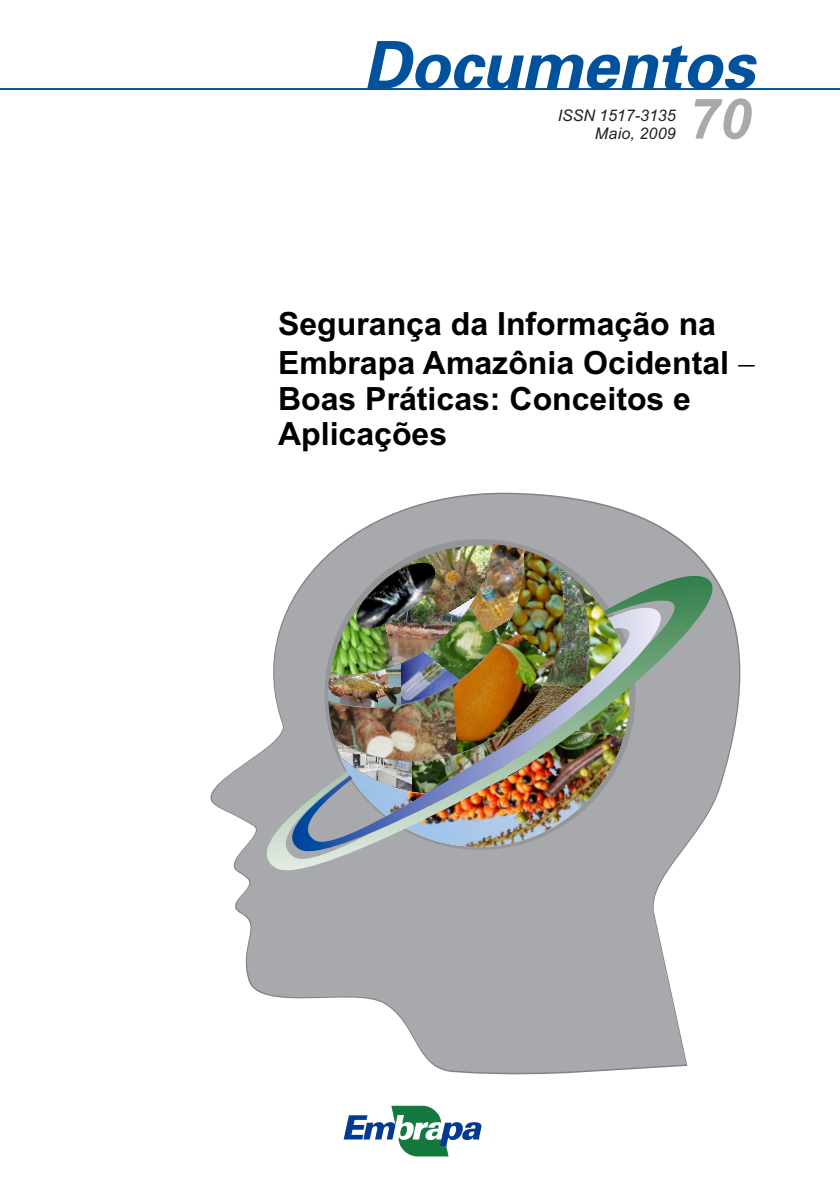
<style>
.page{position:relative;width:840px;height:1191px;background:#fff}
.page>*{position:absolute;margin:0;border:0;box-sizing:border-box;transform-origin:0 0}
.t1{font:italic 700 56px "Arial";color:#a7a9ac}
.t2{font:700 32px/39px "Arial";color:#000}
.t3{font:italic 16px/17.8px "Arial";color:#231f20;text-align:right}
</style>
<div class="page">
<svg style="left:343px;top:1105px;width:138px;height:51px"></svg>
<hr style="left:0;top:88px;width:839px;height:2px;background:#00529c">
<svg style="left:367px;top:41px;width:390px;height:48px"></svg>
<svg style="left:210px;top:492px;width:499px;height:582px;fill:#a7a9ac"></svg>
<img style="left:390px;top:545px;width:59px;height:23px">
<img style="left:351px;top:558px;width:88px;height:10px">
<img style="left:527px;top:550px;width:42px;height:16px">
<img style="left:449px;top:544px;width:78px;height:24px">
<svg style="left:242px;top:568px;width:499px;height:318px"></svg>
<img style="left:274px;top:605px;width:415px;height:259px">
<p class="t3" style="left:557px;top:108px;width:119px">ISSN 1517-3135<br>Maio, 2009</p>
<h1 class="t1" style="left:688px;top:98px;width:64px">70</h1>
<p class="t2" style="left:278px;top:307px;width:452px">Segurança da Informação na<br>Embrapa Amazônia Ocidental</p>
<p class="t2" style="left:278px;top:383px;width:414px;line-height:35.8px">Boas Práticas: Conceitos e<br>Aplicações</p>
</div>
